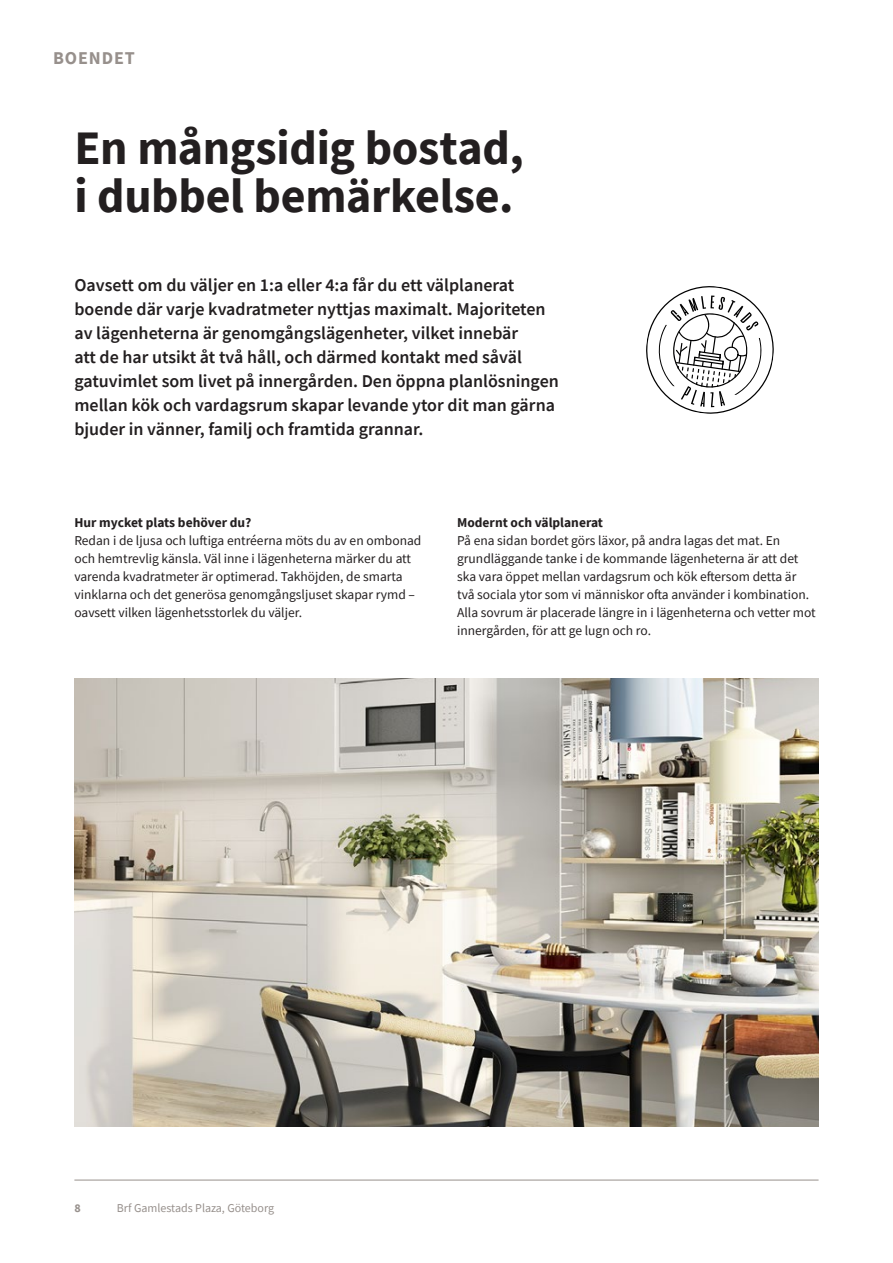
<style>
.page{position:relative;width:893px;height:1263px;background:#fff}
.page>*{position:absolute;margin:0;border:0;box-sizing:border-box;transform-origin:0 0}
.Rubrik_uppslag_32_32{font:700 48px/48px "Source Sans Pro";letter-spacing:-.005em;color:#231f20}
.Ingress_12_16{font:600 18px/24px "Source Sans Pro";color:#231f20}
.Kapitel{font:700 18px "Source Sans Pro";letter-spacing:.05em;color:#97908c}
.Brödtext_9_12{font:13.5px/18px "Source Sans Pro";color:#231f20}
.Brödtextrubrik_9_12{font:700 13.5px "Source Sans Pro";color:#231f20}
.t1{font:12px "Source Sans Pro";color:#97908c}
.t2{font:700 12px "Source Sans Pro";color:#97908c}
</style>
<div class="page">
<hr style="left:74px;top:1180px;width:745px;height:1px;background:#97908c">
<img style="left:74px;top:678px;width:745px;height:449px">
<svg style="left:646px;top:286px;width:128px;height:128px"></svg>
<p class="Kapitel" style="left:53px;top:46px;width:83px">BOENDET</p>
<p class="Rubrik_uppslag_32_32" style="left:74px;top:123px;width:451px">En mångsidig bostad, i dubbel bemärkelse.</p>
<p class="Ingress_12_16" style="left:74px;top:273px;width:486px">Oavsett om du väljer en 1:a eller 4:a får du ett välplanerat boende där varje kvadratmeter nyttjas maximalt. Majoriteten av lägenheterna är genomgångslägenheter, vilket innebär<br>att de har utsikt åt två håll, och därmed kontakt med såväl gatuvimlet som livet på innergården. Den öppna planlösningen mellan kök och vardagsrum skapar levande ytor dit man gärna bjuder in vänner, familj och framtida grannar.</p>
<p class="Brödtextrubrik_9_12" style="left:74px;top:513px;width:179px">Hur mycket plats behöver du?</p>
<p class="Brödtext_9_12" style="left:74px;top:531px;width:348px">Redan i de ljusa och luftiga entréerna möts du av en ombonad och hemtrevlig känsla. Väl inne i lägenheterna märker du att varenda kvadratmeter är optimerad. Takhöjden, de smarta vinklarna och det generösa genomgångsljuset skapar rymd – oavsett vilken lägenhetsstorlek du väljer.</p>
<p class="Brödtextrubrik_9_12" style="left:457px;top:513px;width:147px">Modernt och välplanerat</p>
<p class="Brödtext_9_12" style="left:457px;top:531px;width:360px">På ena sidan bordet görs läxor, på andra lagas det mat. En grundläggande tanke i de kommande lägenheterna är att det ska vara öppet mellan vardagsrum och kök eftersom detta är två sociala ytor som vi människor ofta använder i kombination.<br>Alla sovrum är placerade längre in i lägenheterna och vetter mot innergården, för att ge lugn och ro.</p>
<p class="t2" style="left:74px;top:1200px;width:8px">8</p>
<p class="t1" style="left:117px;top:1200px;width:159px">Brf Gamlestads Plaza, Göteborg</p>
</div>
